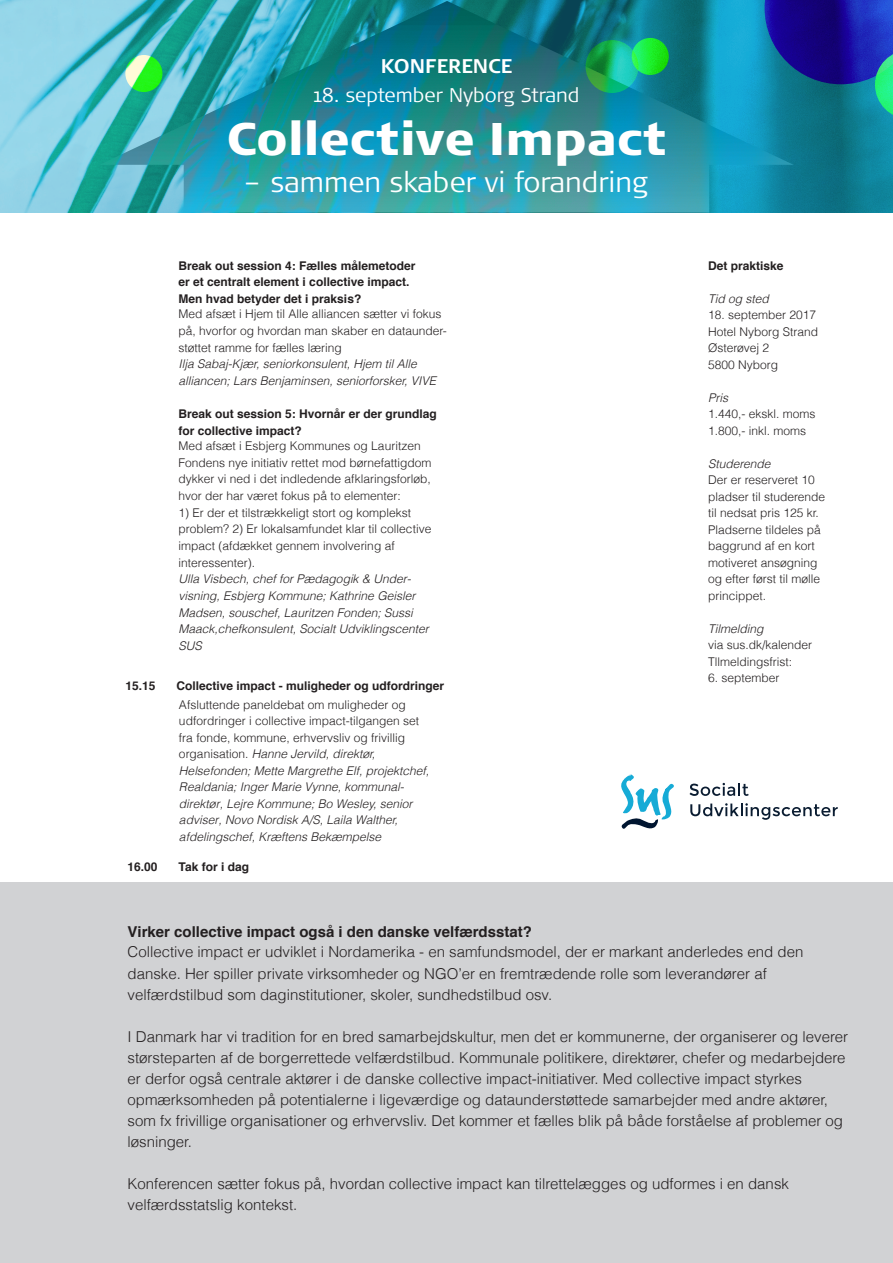
<style>
.page{position:relative;width:893px;height:1263px;background:#fff}
.page>*{position:absolute;margin:0;border:0;box-sizing:border-box;transform-origin:0 0}
.t1{font:900 45.75px "Signa Normal";color:#fff}
.t2{font:300 28.2px "Signa Normal";color:#fff}
.t3{font:300 19.8px "Signa Normal";color:#fff}
.t4{font:700 19.8px "Signa Normal";color:#fff}
.t5{font:300 15px/21px "Helvetica";color:#231f20}
.t6{font:700 15px "Helvetica";color:#231f20}
.t7{font:300 12px/16.5px "Helvetica";color:#231f20}
.t8{font:italic 300 12px/16.5px "Helvetica";color:#231f20}
.t9{font:700 12px/16.6px "Helvetica";color:#231f20}
.s1{font-style:normal}
</style>
<div class="page">
<div style="left:0;top:882px;width:893px;height:381px;background:#d1d2d4"></div>
<svg style="left:0;top:0;width:893px;height:213px;background:#5eb4c6"></svg>
<img style="left:99px;top:1px;width:695px;height:212px">
<svg style="left:586px;top:40px;width:52px;height:53px;background:#1ab373"></svg>
<svg style="left:125px;top:55px;width:37px;height:37px"></svg>
<svg style="left:632px;top:38px;width:37px;height:37px"></svg>
<svg style="left:765px;top:0;width:128px;height:119px;background:#154295"></svg>
<svg style="left:689px;top:783px;width:60px;height:13px"></svg>
<svg style="left:690px;top:803px;width:148px;height:17px"></svg>
<svg style="left:621px;top:774px;width:53px;height:55px"></svg>
<h3 class="t4" style="left:381px;top:55px;width:133px">KONFERENCE</h3>
<h3 class="t3" style="left:313px;top:84px;width:268px">18. september Nyborg Strand</h3>
<h1 class="t1" style="left:226px;top:110px;width:442px">Collective Impact</h1>
<h2 class="t2" style="left:245px;top:166px;width:404px">– sammen skaber vi forandring</h2>
<p class="t9" style="left:179px;top:257px;width:238px">Break out session 4: Fælles målemetoder er et centralt element i collective impact.<br>Men hvad betyder det i praksis?</p>
<p class="t7" style="left:179px;top:305px;width:270px">Med afsæt i Hjem til Alle alliancen sætter vi fokus på, hvorfor og hvordan man skaber en dataunder&shy;støttet ramme for fælles læring</p>
<p class="t8" style="left:179px;top:356px;width:259px">Ilja Sabaj-Kjær, seniorkonsulent, Hjem til Alle alliancen; Lars Benjaminsen, seniorforsker, VIVE</p>
<p class="t9" style="left:179px;top:406px;width:260px">Break out session 5: Hvornår er der grundlag for collective impact?</p>
<p class="t7" style="left:179px;top:437px;width:254px">Med afsæt i Esbjerg Kommunes og Lauritzen Fondens nye initiativ rettet mod børnefattigdom dykker vi ned i det indledende afklaringsforløb, hvor der har været fokus på to elementer:</p>
<p class="t7" style="left:179px;top:503px;width:254px">1) Er der et tilstrækkeligt stort og komplekst problem? 2) Er lokalsamfundet klar til collective impact (afdækket gennem involvering af interessenter).</p>
<p class="t8" style="left:179px;top:570px;width:252px">Ulla Visbech, chef for Pædagogik &amp; Under&shy;visning, Esbjerg Kommune; Kathrine Geisler Madsen, souschef, Lauritzen Fonden; Sussi Maack,chefkonsulent, Socialt Udviklingscenter SUS</p>
<p class="t9" style="left:126px;top:677px;width:32px">15.15</p>
<p class="t9" style="left:177px;top:677px;width:269px">Collective impact - muligheder og udfordringer</p>
<p class="t8" style="left:179px;top:696px;width:252px"><span class="s1">Afsluttende paneldebat om muligheder og udfordringer i collective impact-tilgangen set fra fonde, kommune, erhvervsliv og frivillig organisation.</span> Hanne Jervild, direktør, Helsefonden; Mette Margrethe Elf, projektchef, Realdania; Inger Marie Vynne, kommunal&shy;direktør, Lejre Kommune; Bo Wesley, senior adviser, Novo Nordisk A/S, Laila Walther, afdelingschef, Kræftens Bekæmpelse</p>
<p class="t9" style="left:128px;top:858px;width:32px">16.00</p>
<p class="t9" style="left:179px;top:858px;width:72px">Tak for i dag</p>
<p class="t9" style="left:708px;top:257px;width:77px">Det praktiske</p>
<p class="t8" style="left:708px;top:290px;width:62px">Tid og sted</p>
<p class="t7" style="left:708px;top:306px;width:112px">18. september 2017<br>Hotel Nyborg Strand<br>Østerøvej 2<br>5800 Nyborg</p>
<p class="t8" style="left:708px;top:389px;width:21px">Pris</p>
<p class="t7" style="left:708px;top:405px;width:109px">1.440,- ekskl. moms<br>1.800,- inkl. moms</p>
<p class="t8" style="left:708px;top:455px;width:64px">Studerende</p>
<p class="t7" style="left:708px;top:471px;width:119px">Der er reserveret 10 pladser til studerende til nedsat pris 125 kr.<br>Pladserne tildeles på baggrund af en kort motiveret ansøgning og efter først til mølle princippet.</p>
<p class="t8" style="left:708px;top:620px;width:57px">Tilmelding</p>
<p class="t7" style="left:708px;top:636px;width:106px">via sus.dk/kalender<br>Tllmeldingsfrist:</p>
<p class="t7" style="left:708px;top:669px;width:73px">6. september</p>
<p class="t6" style="left:128px;top:920px;width:406px">Virker collective impact også i den danske velfærdsstat?</p>
<p class="t5" style="left:128px;top:940px;width:677px;line-height:21.6px">Collective impact er udviklet i Nordamerika - en samfundsmodel, der er markant anderledes end den danske. Her spiller private virksomheder og NGO’er en fremtrædende rolle som leverandører af velfærdstilbud som daginstitutioner, skoler, sundhedstilbud osv.</p>
<p class="t5" style="left:128px;top:1026px;width:722px">I Danmark har vi tradition for en bred samarbejdskultur, men det er kommunerne, der organiserer og leverer størsteparten af de borgerrettede velfærdstilbud. Kommunale politikere, direktører, chefer og medarbejdere er derfor også centrale aktører i de danske collective impact-initiativer. Med collective impact styrkes opmærksomheden på potentialerne i ligeværdige og dataunderstøttede samarbejder med andre aktører, som fx frivillige organisationer og erhvervsliv. Det kommer et fælles blik på både forståelse af problemer og løsninger.</p>
<p class="t5" style="left:128px;top:1173px;width:663px">Konferencen sætter fokus på, hvordan collective impact kan tilrettelægges og udformes i en dansk velfærdsstatslig kontekst.</p>
</div>
